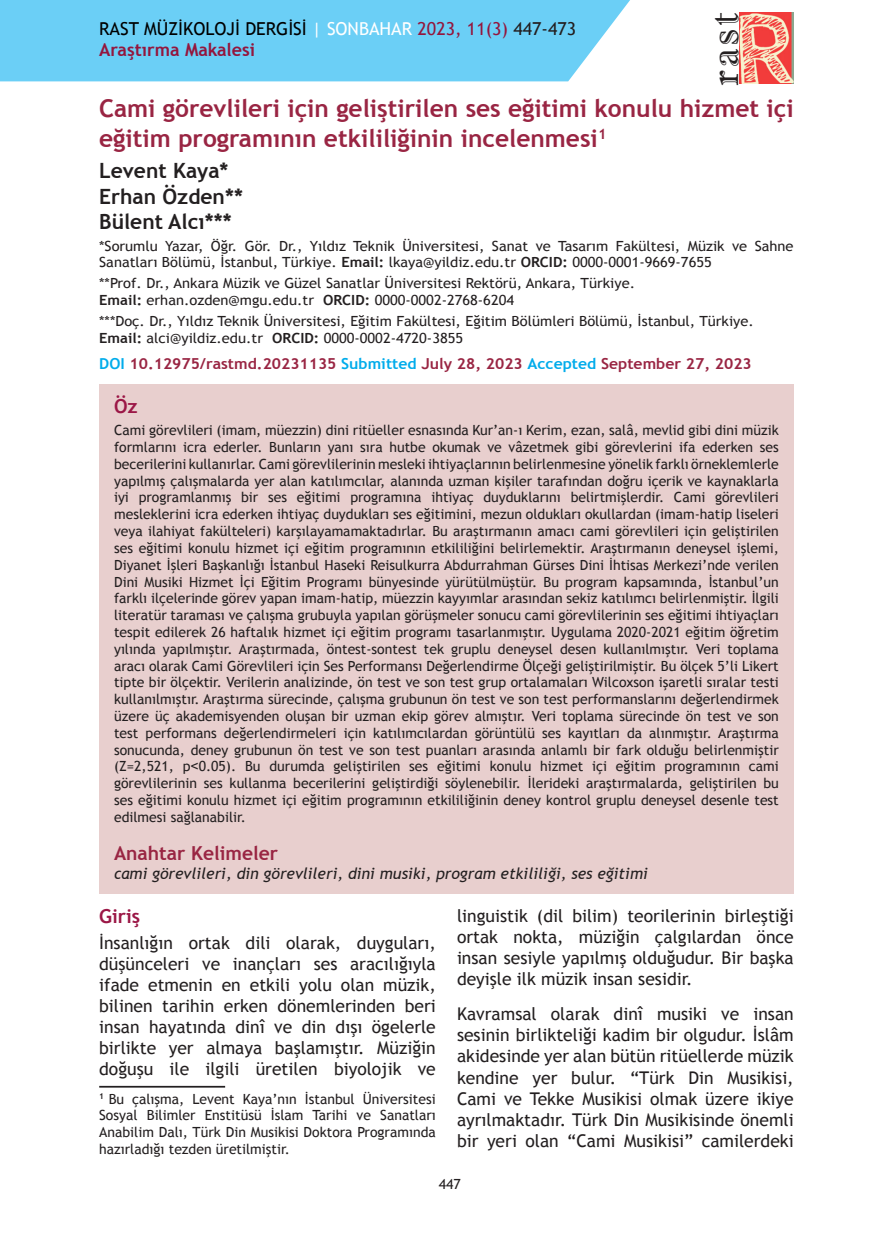
<style>
.page{position:relative;width:893px;height:1241px;background:#fff}
.page>*{position:absolute;margin:0;border:0;box-sizing:border-box;transform-origin:0 0}
.t1{font:42px "Imprint MT Shadow";color:#231f20}
.Ana_Başlık{font:700 24.5px/29.4px "Trebuchet MS";color:#992543}
.Ana_Başlık_-_Yazar{font:700 21px "Trebuchet MS";color:#231f20}
.Anahtar_Kelimeler{font:700 19.25px "Trebuchet MS";color:#992543}
.Metin_-_Başlık_1{font:700 19.25px "Trebuchet MS";color:#9b1746}
.Özet_-_Başlık{font:700 19.25px "Trebuchet MS";color:#9b1746}
.t2{font:17.85px/21.3px "Trebuchet MS";color:#000}
.Metin_-_Gövde{font:17.5px/21px "Trebuchet MS";color:#231f20;text-align:justify}
.Anahtar_Kelimeler-2{font:italic 15.75px "Trebuchet MS";color:#231f20}
.DOI{font:700 15.05px "Trebuchet MS";color:#992543;scale:1.04 1}
.Özet_-_Metin{font:14px/16.8px "Trebuchet MS";color:#231f20;text-align:justify}
.Ana_Başlık_-_Künye{font:14px/16.8px "Trebuchet MS";color:#231f20;scale:1.05 1}
.Dipnot{font:14px/16.8px "Trebuchet MS";color:#231f20;text-align:justify}
.s1{color:#fff}
.s2{color:#94163d}
.s3{color:#231f20}
.s4{font-weight:700;color:#94163d}
.s5{font-weight:700}
.s6{color:#00aceb}
.s7{font-family:"Arial"}
</style>
<div class="page">
<div style="left:0;top:0;width:630px;height:81px;background:#6bcff6"></div>
<img style="left:740px;top:12px;width:54px;height:71px">
<div style="left:99px;top:384px;width:695px;height:509px;background:#e8cfce"></div>
<hr style="left:99px;top:1085px;width:126px;height:2px;background:#231f20">
<p class="t2" style="left:99px;top:18px;width:479px">RAST MÜZİKOLOJİ DERGİSİ <span class="s1">| SONBAHAR</span> <span class="s2">2023, 11(3)</span> <span class="s3">447-473<br></span><span class="s4">Araştırma Makalesi</span></p>
<h1 class="t1" style="left:699px;top:85px;width:74px;rotate:-90deg">rast</h1>
<p class="Ana_Başlık" style="left:99px;top:94px;width:696px">Cami görevlileri için geliştirilen ses eğitimi konulu hizmet içi eğitim programının etkililiğinin incelenmesi<sup>1</sup></p>
<p class="Ana_Başlık_-_Yazar" style="left:99px;top:158px;width:131px">Levent Kaya*</p>
<p class="Ana_Başlık_-_Yazar" style="left:99px;top:183px;width:145px">Erhan Özden**</p>
<p class="Ana_Başlık_-_Yazar" style="left:99px;top:208px;width:134px">Bülent Alcı***</p>
<p class="Ana_Başlık_-_Künye" style="left:99px;top:237px;width:663px">*Sorumlu Yazar, Öğr. Gör. Dr., Yıldız Teknik Üniversitesi, Sanat ve Tasarım Fakültesi, Müzik ve Sahne<br>Sanatları Bölümü, İstanbul, Türkiye. <span class="s5">Email:</span> lkaya@yildiz.edu.tr <span class="s5">ORCID:</span> 0000-0001-9669-7655</p>
<p class="Ana_Başlık_-_Künye" style="left:99px;top:275px;width:512px">**Prof. Dr., Ankara Müzik ve Güzel Sanatlar Üniversitesi Rektörü, Ankara, Türkiye.</p>
<p class="Ana_Başlık_-_Künye" style="left:99px;top:292px;width:397px"><span class="s5">Email:</span> erhan.ozden@mgu.edu.tr <span class="s5">ORCID:</span> 0000-0002-2768-6204</p>
<p class="Ana_Başlık_-_Künye" style="left:99px;top:313px;width:625px">***Doç. Dr., Yıldız Teknik Üniversitesi, Eğitim Fakültesi, Eğitim Bölümleri Bölümü, İstanbul, Türkiye.</p>
<p class="Ana_Başlık_-_Künye" style="left:99px;top:330px;width:348px"><span class="s5">Email:</span> alci@yildiz.edu.tr <span class="s5">ORCID:</span> 0000-0002-4720-3855</p>
<p class="DOI" style="left:99px;top:354px;width:629px"><span class="s6">DOI</span> 10.12975/rastmd.20231135 <span class="s6">Submitted</span> July 28, 2023 <span class="s6">Accepted</span> September 27, 2023</p>
<p class="Özet_-_Başlık" style="left:114px;top:394px;width:25px">Öz</p>
<p class="Özet_-_Metin" style="left:114px;top:422px;width:666px">Cami görevlileri (imam, müezzin) dini ritüeller esnasında Kur’an-ı Kerim, ezan, salâ, mevlid gibi dini müzik formlarını icra ederler. Bunların yanı sıra hutbe okumak ve vâzetmek gibi görevlerini ifa ederken ses becerilerini kullanırlar. Cami görevlilerinin mesleki ihtiyaçlarının belirlenmesine yönelik farklı örneklemlerle yapılmış çalışmalarda yer alan katılımcılar, alanında uzman kişiler tarafından doğru içerik ve kaynaklarla iyi programlanmış bir ses eğitimi programına ihtiyaç duyduklarını belirtmişlerdir. Cami görevlileri mesleklerini icra ederken ihtiyaç duydukları ses eğitimini, mezun oldukları okullardan (imam-hatip liseleri veya ilahiyat fakülteleri) karşılayamamaktadırlar. Bu araştırmanın amacı cami görevlileri için geliştirilen ses eğitimi konulu hizmet içi eğitim programının etkililiğini belirlemektir. Araştırmanın deneysel işlemi, Diyanet İşleri Başkanlığı İstanbul Haseki Reisulkurra Abdurrahman Gürses Dini İhtisas Merkezi’nde verilen Dini Musiki Hizmet İçi Eğitim Programı bünyesinde yürütülmüştür. Bu program kapsamında, İstanbul’un farklı ilçelerinde görev yapan imam-hatip, müezzin kayyımlar arasından sekiz katılımcı belirlenmiştir. İlgili literatür taraması ve çalışma grubuyla yapılan görüşmeler sonucu cami görevlilerinin ses eğitimi ihtiyaçları tespit edilerek 26 haftalık hizmet içi eğitim programı tasarlanmıştır. Uygulama 2020-2021 eğitim öğretim yılında yapılmıştır. Araştırmada, öntest-sontest tek gruplu deneysel desen kullanılmıştır. Veri toplama aracı olarak Cami Görevlileri için Ses Performansı Değerlendirme Ölçeği geliştirilmiştir. Bu ölçek 5’li Likert tipte bir ölçektir. Verilerin analizinde, ön test ve son test grup ortalamaları Wilcoxson işaretli sıralar testi kullanılmıştır. Araştırma sürecinde, çalışma grubunun ön test ve son test performanslarını değerlendirmek üzere üç akademisyenden oluşan bir uzman ekip görev almıştır. Veri toplama sürecinde ön test ve son test performans değerlendirmeleri için katılımcılardan görüntülü ses kayıtları da alınmıştır. Araştırma sonucunda, deney grubunun ön test ve son test puanları arasında anlamlı bir fark olduğu belirlenmiştir (Z=2,521, p<span class="s7">˂</span>0.05). Bu durumda geliştirilen ses eğitimi konulu hizmet içi eğitim programının cami görevlilerinin ses kullanma becerilerini geliştirdiği söylenebilir. İlerideki araştırmalarda, geliştirilen bu ses eğitimi konulu hizmet içi eğitim programının etkililiğinin deney kontrol gruplu deneysel desenle test edilmesi sağlanabilir.</p>
<p class="Anahtar_Kelimeler" style="left:114px;top:840px;width:166px">Anahtar Kelimeler</p>
<p class="Anahtar_Kelimeler-2" style="left:114px;top:863px;width:535px">cami görevlileri, din görevlileri, dini musiki, program etkililiği, ses eğitimi</p>
<p class="Metin_-_Başlık_1" style="left:99px;top:903px;width:42px">Giriş</p>
<p class="Metin_-_Gövde" style="left:99px;top:932px;width:338px">İnsanlığın ortak dili olarak, duyguları, düşünceleri ve inançları ses aracılığıyla ifade etmenin en etkili yolu olan müzik, bilinen tarihin erken dönemlerinden beri insan hayatında dinî ve din dışı ögelerle birlikte yer almaya başlamıştır. Müziğin doğuşu ile ilgili üretilen biyolojik ve</p>
<p class="Metin_-_Gövde" style="left:457px;top:904px;width:338px">linguistik (dil bilim) teorilerinin birleştiği ortak nokta, müziğin çalgılardan önce insan sesiyle yapılmış olduğudur. Bir başka deyişle ilk müzik insan sesidir.</p>
<p class="Metin_-_Gövde" style="left:457px;top:1003px;width:338px">Kavramsal olarak dinî musiki ve insan sesinin birlikteliği kadim bir olgudur. İslâm akidesinde yer alan bütün ritüellerde müzik kendine yer bulur. “Türk Din Musikisi, Cami ve Tekke Musikisi olmak üzere ikiye ayrılmaktadır. Türk Din Musikisinde önemli bir yeri olan “Cami Musikisi” camilerdeki</p>
<p class="Dipnot" style="left:99px;top:1090px;width:338px"><sup>1</sup> Bu çalışma, Levent Kaya’nın İstanbul Üniversitesi Sosyal Bilimler Enstitüsü İslam Tarihi ve Sanatları Anabilim Dalı, Türk Din Musikisi Doktora Programında hazırladığı tezden üretilmiştir.</p>
<p class="Özet_-_Metin" style="left:439px;top:1175px;width:24px">447</p>
</div>
